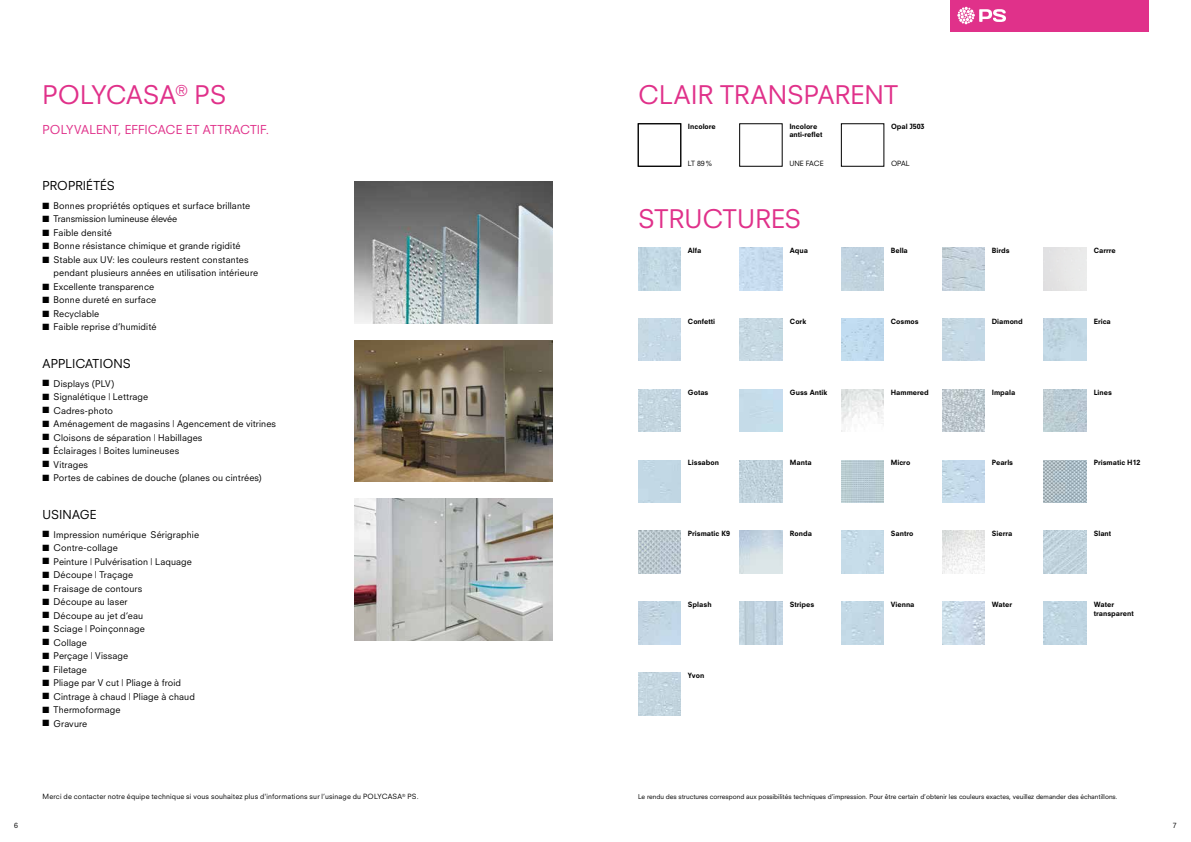
<style>
.page{position:relative;width:1191px;height:842px;background:#fff}
.page>*{position:absolute;margin:0;border:0;box-sizing:border-box;transform-origin:0 0}
.t1{font:25px "Neuzeit SLT Std";color:#e0318a}
.t2{font:12px "Neuzeit SLT Std";letter-spacing:.005em;color:#e0318a}
.t3{font:12px "Neuzeit SLT Std";letter-spacing:.005em;color:#000}
.t4{font:9px/13.5px "Neuzeit SLT Std";letter-spacing:.015em;color:#000}
.t5{font:9px "Neuzeit SLT Std";letter-spacing:-.005em;color:#000}
.t6{font:800 7px/8.4px "Neuzeit SLT Std";color:#000}
.t7{font:7px "Neuzeit SLT Std";letter-spacing:.02em;color:#000}
.t8{font:6.5px "Neuzeit SLT Std";color:#000}
</style>
<div class="page">
<img style="left:354px;top:181px;width:199px;height:142px">
<img style="left:354px;top:499px;width:199px;height:142px">
<img style="left:354px;top:340px;width:199px;height:142px">
<div style="left:950px;top:0;width:198px;height:31px;background:#e0318a"></div>
<svg style="left:957px;top:7px;width:49px;height:17px"></svg>
<img style="left:638px;top:673px;width:43px;height:42px">
<div style="left:1043px;top:602px;width:43px;height:42px;background:#c0d6e3"></div>
<img style="left:638px;top:602px;width:43px;height:42px">
<img style="left:739px;top:602px;width:43px;height:42px">
<img style="left:1043px;top:531px;width:43px;height:42px">
<div style="left:841px;top:602px;width:43px;height:42px;background:#c2d8e5"></div>
<img style="left:942px;top:602px;width:42px;height:42px">
<img style="left:1043px;top:389px;width:43px;height:43px">
<img style="left:638px;top:531px;width:43px;height:42px">
<img style="left:739px;top:531px;width:43px;height:42px">
<img style="left:1043px;top:460px;width:43px;height:43px">
<div style="left:841px;top:531px;width:43px;height:42px;background:#c7dce9"></div>
<img style="left:942px;top:531px;width:42px;height:42px">
<img style="left:1043px;top:318px;width:43px;height:43px">
<img style="left:638px;top:389px;width:43px;height:43px">
<div style="left:638px;top:318px;width:43px;height:43px;background:#c6dae6"></div>
<img style="left:739px;top:318px;width:43px;height:43px">
<img style="left:739px;top:460px;width:43px;height:43px">
<img style="left:638px;top:247px;width:43px;height:43px">
<div style="left:841px;top:318px;width:43px;height:43px;background:#c0dbef"></div>
<img style="left:942px;top:318px;width:42px;height:43px">
<img style="left:841px;top:460px;width:43px;height:43px">
<img style="left:942px;top:460px;width:42px;height:43px">
<div style="left:739px;top:247px;width:43px;height:43px;background:#c6dbee"></div>
<img style="left:841px;top:247px;width:43px;height:43px">
<img style="left:841px;top:389px;width:43px;height:43px">
<img style="left:942px;top:389px;width:42px;height:43px">
<img style="left:942px;top:247px;width:42px;height:43px">
<div style="left:638px;top:124px;width:43px;height:42px;border:1px solid #000"></div>
<h1 class="t1" style="left:43px;top:79px;width:185px">POLYCASA<sup>®</sup> PS</h1>
<h1 class="t1" style="left:638px;top:79px;width:261px">CLAIR TRANSPARENT</h1>
<p class="t6" style="left:688px;top:122px;width:29px">Incolore</p>
<p class="t7" style="left:688px;top:160px;width:26px">LT 89%</p>
<p class="t6" style="left:891px;top:122px;width:35px">Opal J503</p>
<p class="t7" style="left:891px;top:160px;width:20px">OPAL</p>
<p class="t6" style="left:789px;top:122px;width:35px">Incolore anti-reflet</p>
<p class="t7" style="left:789px;top:159px;width:36px">UNE FACE</p>
<h2 class="t2" style="left:43px;top:122px;width:228px">POLYVALENT, EFFICACE ET ATTRACTIF.</h2>
<h2 class="t3" style="left:43px;top:179px;width:74px">PROPRIÉTÉS</h2>
<p class="t4" style="left:43px;top:199px;width:209px">■ Bonnes propriétés optiques et surface brillante</p>
<p class="t5" style="left:43px;top:214px;width:136px">■ Transmission lumineuse élevée</p>
<p class="t4" style="left:43px;top:226px;width:71px">■ Faible densité</p>
<p class="t4" style="left:43px;top:239px;width:199px">■ Bonne résistance chimique et grande rigidité</p>
<p class="t4" style="left:54px;top:253px;width:206px;text-indent:-11px">■ Stable aux UV: les couleurs restent constantes pendant plusieurs années en utilisation intérieure</p>
<p class="t4" style="left:43px;top:280px;width:113px">■ Excellente transparence</p>
<p class="t4" style="left:43px;top:293px;width:115px">■ Bonne dureté en surface</p>
<p class="t4" style="left:43px;top:307px;width:58px">■ Recyclable</p>
<p class="t4" style="left:43px;top:320px;width:115px">■ Faible reprise d’humidité</p>
<h2 class="t3" style="left:43px;top:356px;width:90px">APPLICATIONS</h2>
<p class="t4" style="left:43px;top:377px;width:73px">■ Displays (PLV)</p>
<p class="t4" style="left:43px;top:390px;width:107px">■ Signalétique | Lettrage</p>
<p class="t4" style="left:43px;top:404px;width:72px">■ Cadres-photo</p>
<p class="t4" style="left:43px;top:417px;width:235px">■ Aménagement de magasins | Agencement de vitrines</p>
<p class="t4" style="left:43px;top:431px;width:161px">■ Cloisons de séparation | Habillages</p>
<p class="t4" style="left:43px;top:444px;width:138px">■ Éclairages | Boites lumineuses</p>
<p class="t4" style="left:43px;top:458px;width:47px">■ Vitrages</p>
<p class="t4" style="left:43px;top:471px;width:221px">■ Portes de cabines de douche (planes ou cintrées)</p>
<h2 class="t3" style="left:43px;top:507px;width:56px">USINAGE</h2>
<p class="t4" style="left:43px;top:527px;width:158px">■ Impression numérique Sérigraphie</p>
<p class="t4" style="left:43px;top:541px;width:77px">■ Contre-collage</p>
<p class="t4" style="left:43px;top:554px;width:151px">■ Peinture | Pulvérisation | Laquage</p>
<p class="t4" style="left:43px;top:568px;width:92px">■ Découpe | Traçage</p>
<p class="t4" style="left:43px;top:581px;width:101px">■ Fraisage de contours</p>
<p class="t4" style="left:43px;top:595px;width:87px">■ Découpe au laser</p>
<p class="t4" style="left:43px;top:608px;width:102px">■ Découpe au jet d‘eau</p>
<p class="t4" style="left:43px;top:622px;width:104px">■ Sciage | Poinçonnage</p>
<p class="t4" style="left:43px;top:635px;width:46px">■ Collage</p>
<p class="t4" style="left:43px;top:649px;width:87px">■ Perçage | Vissage</p>
<p class="t4" style="left:43px;top:662px;width:46px">■ Filetage</p>
<p class="t4" style="left:43px;top:676px;width:140px">■ Pliage par V cut | Pliage à froid</p>
<p class="t4" style="left:43px;top:689px;width:154px">■ Cintrage à chaud | Pliage à chaud</p>
<p class="t4" style="left:43px;top:703px;width:79px">■ Thermoformage</p>
<p class="t4" style="left:43px;top:716px;width:46px">■ Gravure</p>
<p class="t7" style="left:43px;top:793px;width:378px">Merci de contacter notre équipe technique si vous souhaitez plus d'informations sur l’usinage du POLYCASA<sup>®</sup> PS.</p>
<h1 class="t1" style="left:638px;top:203px;width:165px">STRUCTURES</h1>
<p class="t6" style="left:688px;top:246px;width:15px">Alfa</p>
<p class="t6" style="left:790px;top:246px;width:20px">Aqua</p>
<p class="t6" style="left:890px;top:246px;width:19px">Bella</p>
<p class="t6" style="left:991px;top:246px;width:19px">Birds</p>
<p class="t6" style="left:1093px;top:246px;width:24px">Carrre</p>
<p class="t6" style="left:688px;top:317px;width:29px">Confetti</p>
<p class="t6" style="left:790px;top:317px;width:18px">Cork</p>
<p class="t6" style="left:890px;top:317px;width:29px">Cosmos</p>
<p class="t6" style="left:991px;top:317px;width:33px">Diamond</p>
<p class="t6" style="left:1093px;top:317px;width:19px">Erica</p>
<p class="t6" style="left:688px;top:388px;width:22px">Gotas</p>
<p class="t6" style="left:790px;top:388px;width:39px">Guss Antik</p>
<p class="t6" style="left:890px;top:388px;width:40px">Hammered</p>
<p class="t6" style="left:991px;top:388px;width:25px">Impala</p>
<p class="t6" style="left:1093px;top:388px;width:20px">Lines</p>
<p class="t6" style="left:688px;top:459px;width:33px">Lissabon</p>
<p class="t6" style="left:790px;top:459px;width:23px">Manta</p>
<p class="t6" style="left:891px;top:459px;width:21px">Micro</p>
<p class="t6" style="left:991px;top:459px;width:23px">Pearls</p>
<p class="t6" style="left:1093px;top:459px;width:48px">Prismatic H12</p>
<p class="t6" style="left:688px;top:529px;width:44px">Prismatic K9</p>
<p class="t6" style="left:790px;top:529px;width:24px">Ronda</p>
<p class="t6" style="left:890px;top:529px;width:24px">Santro</p>
<p class="t6" style="left:991px;top:529px;width:22px">Sierra</p>
<p class="t6" style="left:1093px;top:529px;width:19px">Slant</p>
<p class="t6" style="left:688px;top:600px;width:25px">Splash</p>
<p class="t6" style="left:790px;top:600px;width:26px">Stripes</p>
<p class="t6" style="left:891px;top:600px;width:25px">Vienna</p>
<p class="t6" style="left:991px;top:600px;width:22px">Water</p>
<p class="t6" style="left:1093px;top:600px;width:42px">Water transparent</p>
<p class="t6" style="left:688px;top:671px;width:18px">Yvon</p>
<p class="t8" style="left:638px;top:793px;width:481px">Le rendu des structures correspond aux possibilités techniques d’impression. Pour être certain d’obtenir les couleurs exactes, veuillez demander des échantillons.</p>
<p class="t7" style="left:14px;top:821px;width:5px">6</p>
<p class="t7" style="left:1172px;top:821px;width:5px">7</p>
</div>
